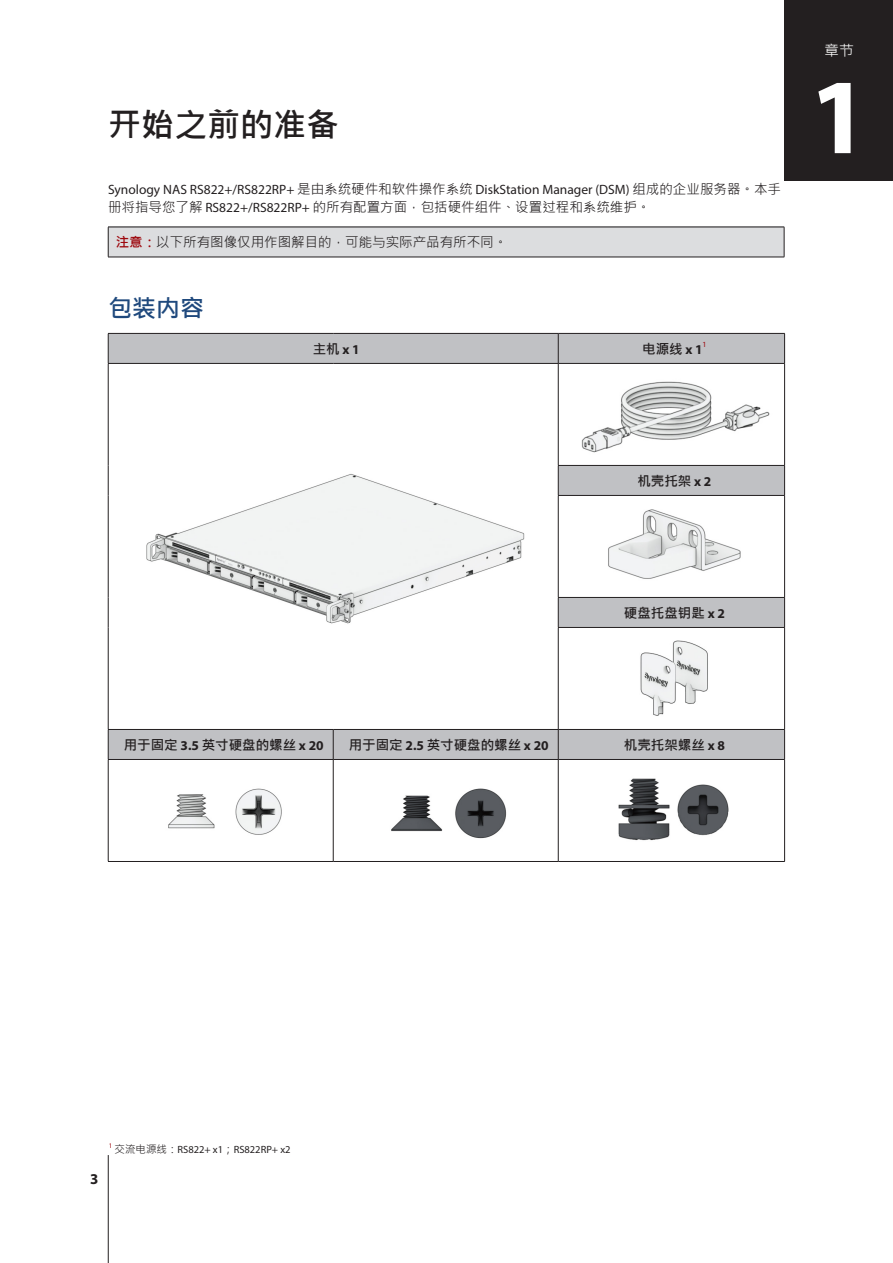
<style>
.page{position:relative;width:893px;height:1263px;background:#fff}
.page>*{position:absolute;margin:0;border:0;box-sizing:border-box;transform-origin:0 0}
.ChapterNum{font:700 108px "Myriad Pro";color:#fff}
.H1-ChapterTitle{font:700 33px "Microsoft Jheng Hei";color:#231f20}
.H3-sidebar{font:700 24px "Microsoft Jheng Hei";color:#1f497d}
.Chapter-center{font:15px "Microsoft Jheng Hei";color:#fff}
.t1{font:700 15px "Myriad Pro";color:#231f20}
.Body-sidebar{font:13.5px/18px "Myriad Pro";color:#231f20}
.XHeadCenter{font:700 13.5px "Microsoft Jheng Hei";color:#231f20}
.Warning-sidebar{font:13.5px "Microsoft Jheng Hei";color:#231f20}
.AppendixNote{font:10.5px "Myriad Pro";color:#231f20}
.XHeadCenter-2{font:7.8px "Myriad Pro";color:#9d070d}
.AppendixNote-2{font:7.05px "Myriad Pro";color:#9d070d}
.s1{font-family:"Microsoft Jheng Hei"}
.s2{font-weight:700;color:#9d070d}
.s3{font-family:"Myriad Pro"}
</style>
<div class="page">
<hr style="left:108px;top:1155px;width:1px;height:108px;background:#231f20">
<div style="left:108px;top:227px;width:676px;height:30px;background:#dcdddf"></div>
<hr style="left:108px;top:227px;width:676px;height:1px;background:#231f20">
<hr style="left:108px;top:227px;width:1px;height:30px;background:#231f20">
<hr style="left:784px;top:227px;width:1px;height:30px;background:#231f20">
<hr style="left:108px;top:257px;width:676px;height:1px;background:#231f20">
<svg style="left:109px;top:334px;width:675px;height:425px"></svg>
<hr style="left:108px;top:333px;width:225px;height:1px;background:#231f20">
<svg style="left:108px;top:334px;width:1px;height:29px"></svg>
<hr style="left:333px;top:333px;width:225px;height:1px;background:#231f20">
<hr style="left:558px;top:333px;width:227px;height:1px;background:#231f20">
<svg style="left:558px;top:334px;width:1px;height:29px"></svg>
<svg style="left:784px;top:334px;width:1px;height:29px"></svg>
<hr style="left:108px;top:363px;width:225px;height:1px;background:#231f20">
<hr style="left:108px;top:364px;width:1px;height:101px;background:#231f20">
<hr style="left:333px;top:363px;width:225px;height:1px;background:#231f20">
<hr style="left:558px;top:363px;width:227px;height:1px;background:#231f20">
<hr style="left:558px;top:364px;width:1px;height:101px;background:#231f20">
<hr style="left:784px;top:364px;width:1px;height:101px;background:#231f20">
<hr style="left:108px;top:465px;width:1px;height:30px;background:#231f20">
<hr style="left:558px;top:465px;width:227px;height:1px;background:#231f20">
<svg style="left:558px;top:466px;width:1px;height:29px"></svg>
<svg style="left:784px;top:466px;width:1px;height:29px"></svg>
<hr style="left:108px;top:495px;width:1px;height:102px;background:#231f20">
<hr style="left:558px;top:495px;width:227px;height:1px;background:#231f20">
<hr style="left:558px;top:496px;width:1px;height:101px;background:#231f20">
<hr style="left:784px;top:496px;width:1px;height:101px;background:#231f20">
<hr style="left:108px;top:597px;width:1px;height:30px;background:#231f20">
<hr style="left:558px;top:597px;width:227px;height:1px;background:#231f20">
<svg style="left:558px;top:598px;width:1px;height:29px"></svg>
<svg style="left:784px;top:598px;width:1px;height:29px"></svg>
<hr style="left:108px;top:627px;width:1px;height:102px;background:#231f20">
<hr style="left:558px;top:627px;width:227px;height:1px;background:#231f20">
<hr style="left:558px;top:628px;width:1px;height:101px;background:#231f20">
<hr style="left:784px;top:628px;width:1px;height:101px;background:#231f20">
<hr style="left:108px;top:729px;width:225px;height:1px;background:#231f20">
<svg style="left:108px;top:730px;width:1px;height:29px"></svg>
<hr style="left:333px;top:729px;width:225px;height:1px;background:#231f20">
<svg style="left:333px;top:730px;width:1px;height:29px"></svg>
<hr style="left:558px;top:729px;width:227px;height:1px;background:#231f20">
<svg style="left:558px;top:730px;width:1px;height:29px"></svg>
<svg style="left:784px;top:730px;width:1px;height:29px"></svg>
<hr style="left:108px;top:759px;width:225px;height:1px;background:#231f20">
<hr style="left:108px;top:760px;width:1px;height:101px;background:#231f20">
<hr style="left:333px;top:759px;width:225px;height:1px;background:#231f20">
<hr style="left:333px;top:760px;width:1px;height:101px;background:#231f20">
<hr style="left:558px;top:759px;width:227px;height:1px;background:#231f20">
<hr style="left:558px;top:760px;width:1px;height:101px;background:#231f20">
<hr style="left:784px;top:760px;width:1px;height:101px;background:#231f20">
<hr style="left:108px;top:861px;width:225px;height:1px;background:#231f20">
<hr style="left:333px;top:861px;width:225px;height:1px;background:#231f20">
<hr style="left:558px;top:861px;width:227px;height:1px;background:#231f20">
<img style="left:136px;top:458px;width:400px;height:176px">
<img style="left:575px;top:367px;width:199px;height:95px">
<img style="left:595px;top:501px;width:159px;height:90px">
<img style="left:585px;top:633px;width:179px;height:92px">
<img style="left:168px;top:788px;width:114px;height:47px">
<img style="left:391px;top:788px;width:116px;height:51px">
<img style="left:618px;top:778px;width:111px;height:63px">
<div style="left:785px;top:0;width:108px;height:180px;background:#231f20"></div>
<p class="H1-ChapterTitle" style="left:108px;top:105px;width:232px">开始之前的准备</p>
<p class="Body-sidebar" style="left:108px;top:180px;width:674px">Synology NAS RS822+/RS822RP+ <span class="s1">是由系统硬件和软件操作系统</span> DiskStation Manager (DSM) <span class="s1">组成的企业服务器。本手册将指导您了解</span> RS822+/RS822RP+ <span class="s1">的所有配置方面，包括硬件组件、设置过程和系统维护。</span></p>
<p class="Warning-sidebar" style="left:116px;top:234px;width:393px"><span class="s2">注意：</span>以下所有图像仅用作图解目的，可能与实际产品有所不同。</p>
<p class="H3-sidebar" style="left:108px;top:293px;width:97px">包装内容</p>
<p class="XHeadCenter" style="left:313px;top:340px;width:48px">主机 <span class="s3">x 1</span></p>
<p class="XHeadCenter" style="left:642px;top:340px;width:62px">电源线 <span class="s3">x 1</span></p>
<p class="XHeadCenter-2" style="left:703px;top:340px;width:6px">1</p>
<p class="Chapter-center" style="left:824px;top:41px;width:31px">章节</p>
<p class="ChapterNum" style="left:809px;top:46px;width:61px">1</p>
<p class="XHeadCenter" style="left:637px;top:472px;width:75px">机壳托架 <span class="s3">x 2</span></p>
<p class="XHeadCenter" style="left:624px;top:604px;width:102px">硬盘托盘钥匙 <span class="s3">x 2</span></p>
<p class="XHeadCenter" style="left:124px;top:736px;width:201px">用于固定 <span class="s3">3.5</span> 英寸硬盘的螺丝 <span class="s3">x 20</span></p>
<p class="XHeadCenter" style="left:349px;top:736px;width:201px">用于固定 <span class="s3">2.5</span> 英寸硬盘的螺丝 <span class="s3">x 20</span></p>
<p class="XHeadCenter" style="left:624px;top:736px;width:102px">机壳托架螺丝 <span class="s3">x 8</span></p>
<p class="t1" style="left:90px;top:1169px;width:10px">3</p>
<p class="AppendixNote-2" style="left:109px;top:1141px;width:5px">1</p>
<p class="AppendixNote" style="left:114px;top:1143px;width:178px"><span class="s1">交流电源线：</span>RS822+ x1<span class="s1">；</span>RS822RP+ x2</p>
</div>
